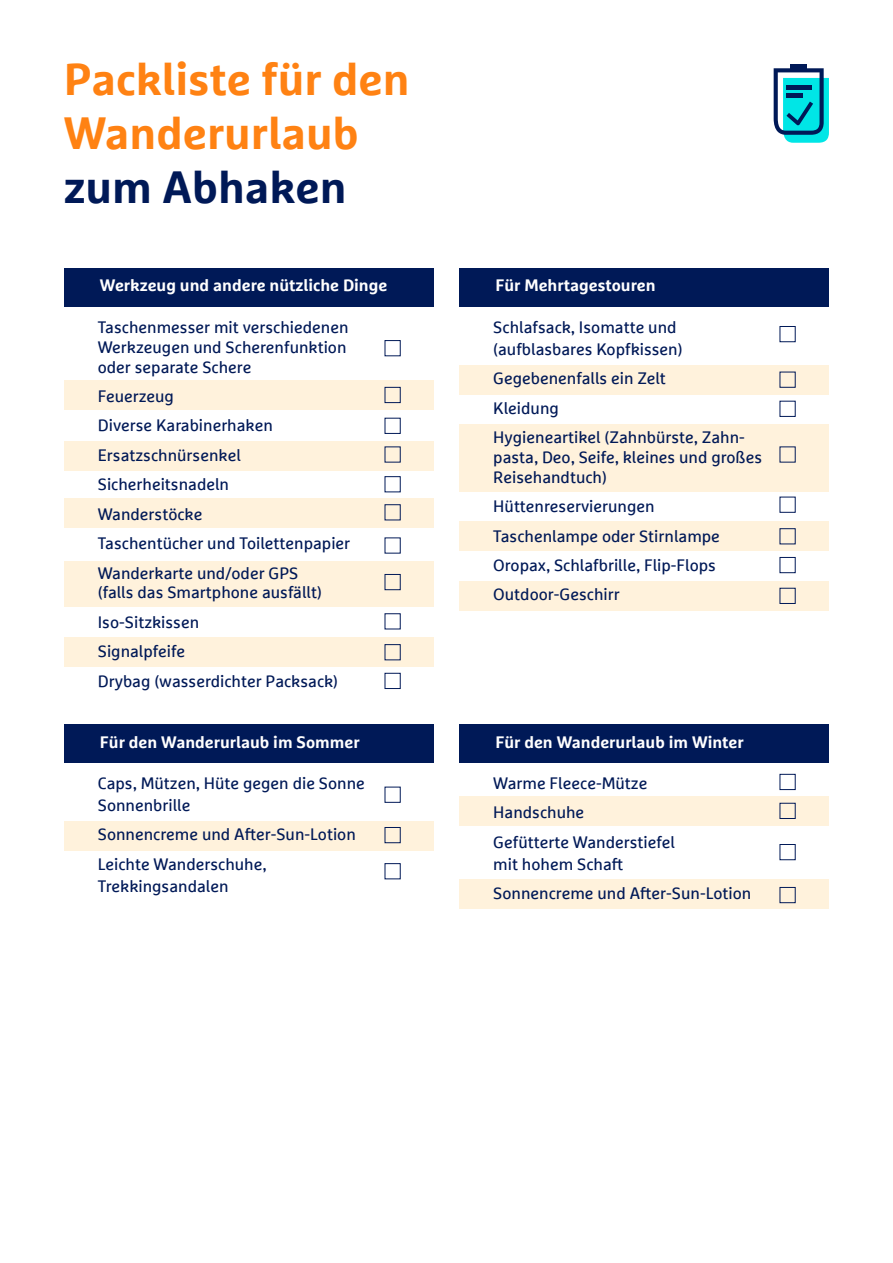
<style>
.page{position:relative;width:893px;height:1263px;background:#fff}
.page>*{position:absolute;margin:0;border:0;box-sizing:border-box;transform-origin:0 0}
.t1{font:700 45px/54px "Marselisfor Ru V";color:#ff8213}
.t2{font:700 45px "Marselisfor Ru V";color:#001957}
.t3{font:16.5px/29.4px "Marselisfor Ru V";color:#001957}
.t4{font:700 16.5px "Marselisfor Ru V";color:#fff}
</style>
<div class="page">
<div style="left:64px;top:268px;width:370px;height:38px;background:#001957"></div>
<div style="left:64px;top:724px;width:370px;height:38px;background:#001957"></div>
<div style="left:459px;top:724px;width:370px;height:38px;background:#001957"></div>
<div style="left:459px;top:268px;width:370px;height:38px;background:#001957"></div>
<div style="left:64px;top:381px;width:370px;height:29px;background:#fff2dc"></div>
<div style="left:64px;top:821px;width:370px;height:30px;background:#fff2dc"></div>
<div style="left:459px;top:796px;width:370px;height:30px;background:#fff2dc"></div>
<div style="left:459px;top:879px;width:370px;height:30px;background:#fff2dc"></div>
<div style="left:64px;top:441px;width:370px;height:30px;background:#fff2dc"></div>
<div style="left:459px;top:365px;width:370px;height:30px;background:#fff2dc"></div>
<div style="left:459px;top:424px;width:370px;height:68px;background:#fff2dc"></div>
<div style="left:459px;top:521px;width:370px;height:30px;background:#fff2dc"></div>
<div style="left:459px;top:581px;width:370px;height:30px;background:#fff2dc"></div>
<div style="left:64px;top:499px;width:370px;height:29px;background:#fff2dc"></div>
<div style="left:64px;top:561px;width:370px;height:46px;background:#fff2dc"></div>
<div style="left:64px;top:637px;width:370px;height:29px;background:#fff2dc"></div>
<hr style="left:790px;top:64px;width:17px;height:4px;background:#001957">
<svg style="left:774px;top:68px;width:55px;height:75px"></svg>
<div style="left:780px;top:326px;width:16px;height:16px;border:1px solid #001957"></div>
<div style="left:780px;top:401px;width:16px;height:16px;border:1px solid #001957"></div>
<div style="left:780px;top:497px;width:16px;height:16px;border:1px solid #001957"></div>
<div style="left:780px;top:528px;width:16px;height:16px;border:1px solid #001957"></div>
<div style="left:780px;top:557px;width:16px;height:16px;border:1px solid #001957"></div>
<div style="left:780px;top:588px;width:16px;height:16px;border:1px solid #001957"></div>
<div style="left:780px;top:774px;width:16px;height:16px;border:1px solid #001957"></div>
<div style="left:780px;top:803px;width:16px;height:16px;border:1px solid #001957"></div>
<div style="left:780px;top:844px;width:16px;height:16px;border:1px solid #001957"></div>
<div style="left:780px;top:887px;width:16px;height:16px;border:1px solid #001957"></div>
<div style="left:780px;top:372px;width:16px;height:16px;border:1px solid #001957"></div>
<div style="left:385px;top:340px;width:16px;height:16px;border:1px solid #001957"></div>
<div style="left:385px;top:418px;width:16px;height:16px;border:1px solid #001957"></div>
<div style="left:385px;top:476px;width:16px;height:16px;border:1px solid #001957"></div>
<div style="left:385px;top:504px;width:16px;height:16px;border:1px solid #001957"></div>
<div style="left:385px;top:574px;width:16px;height:16px;border:1px solid #001957"></div>
<div style="left:385px;top:644px;width:16px;height:16px;border:1px solid #001957"></div>
<div style="left:385px;top:673px;width:16px;height:16px;border:1px solid #001957"></div>
<div style="left:385px;top:787px;width:16px;height:16px;border:1px solid #001957"></div>
<div style="left:385px;top:827px;width:16px;height:16px;border:1px solid #001957"></div>
<div style="left:385px;top:863px;width:16px;height:16px;border:1px solid #001957"></div>
<div style="left:385px;top:387px;width:16px;height:16px;border:1px solid #001957"></div>
<h1 class="t1" style="left:64px;top:52px;width:347px">Packliste für den<br>Wanderurlaub</h1>
<h1 class="t2" style="left:64px;top:159px;width:284px">zum Abhaken</h1>
<p class="t4" style="left:100px;top:275px;width:289px">Werkzeug und andere nützliche Dinge</p>
<p class="t3" style="left:98px;top:317px;width:252px;line-height:19.8px;text-align:justify">Taschenmesser mit verschiedenen Werkzeugen und Scherenfunktion oder separate Schere</p>
<p class="t3" style="left:98px;top:381px;width:254px">Feuerzeug<br>Diverse Karabinerhaken<br>Ersatzschnürsenkel<br>Sicherheitsnadeln<br>Wanderstöcke<br>Taschentücher und Toilettenpapier<br>Wanderkarte und/oder GPS</p>
<p class="t3" style="left:98px;top:578px;width:242px">(falls das Smartphone ausfällt)<br>Iso-Sitzkissen<br>Signalpfeife<br>Drybag (wasserdichter Packsack)</p>
<p class="t4" style="left:495px;top:275px;width:162px">Für Mehrtagestouren</p>
<p class="t3" style="left:493px;top:316px;width:191px;line-height:21.9px">Schlafsack, Isomatte und (aufblasbares Kopfkissen)</p>
<p class="t3" style="left:493px;top:364px;width:253px">Gegebenenfalls ein Zelt<br>Kleidung<br>Hygieneartikel (Zahnbürste, Zahn-</p>
<p class="t3" style="left:493px;top:447px;width:270px;line-height:19.8px">pasta, Deo, Seife, kleines und großes<br>Reisehandtuch)</p>
<p class="t3" style="left:493px;top:491px;width:228px">Hüttenreservierungen<br>Taschenlampe oder Stirnlampe<br>Oropax, Schlafbrille, Flip-Flops<br>Outdoor-Geschirr</p>
<p class="t4" style="left:100px;top:731px;width:261px">Für den Wanderurlaub im Sommer</p>
<p class="t4" style="left:495px;top:731px;width:250px">Für den Wanderurlaub im Winter</p>
<p class="t3" style="left:98px;top:772px;width:269px;line-height:21.9px">Caps, Mützen, Hüte gegen die Sonne<br>Sonnenbrille</p>
<p class="t3" style="left:98px;top:820px;width:260px">Sonnencreme und After-Sun-Lotion<br>Leichte Wanderschuhe,</p>
<p class="t3" style="left:98px;top:871px;width:132px">Trekkingsandalen</p>
<p class="t3" style="left:493px;top:768px;width:183px">Warme Fleece-Mütze<br>Handschuhe<br>Gefütterte Wanderstiefel</p>
<p class="t3" style="left:493px;top:849px;width:260px">mit hohem Schaft<br>Sonnencreme und After-Sun-Lotion</p>
</div>
